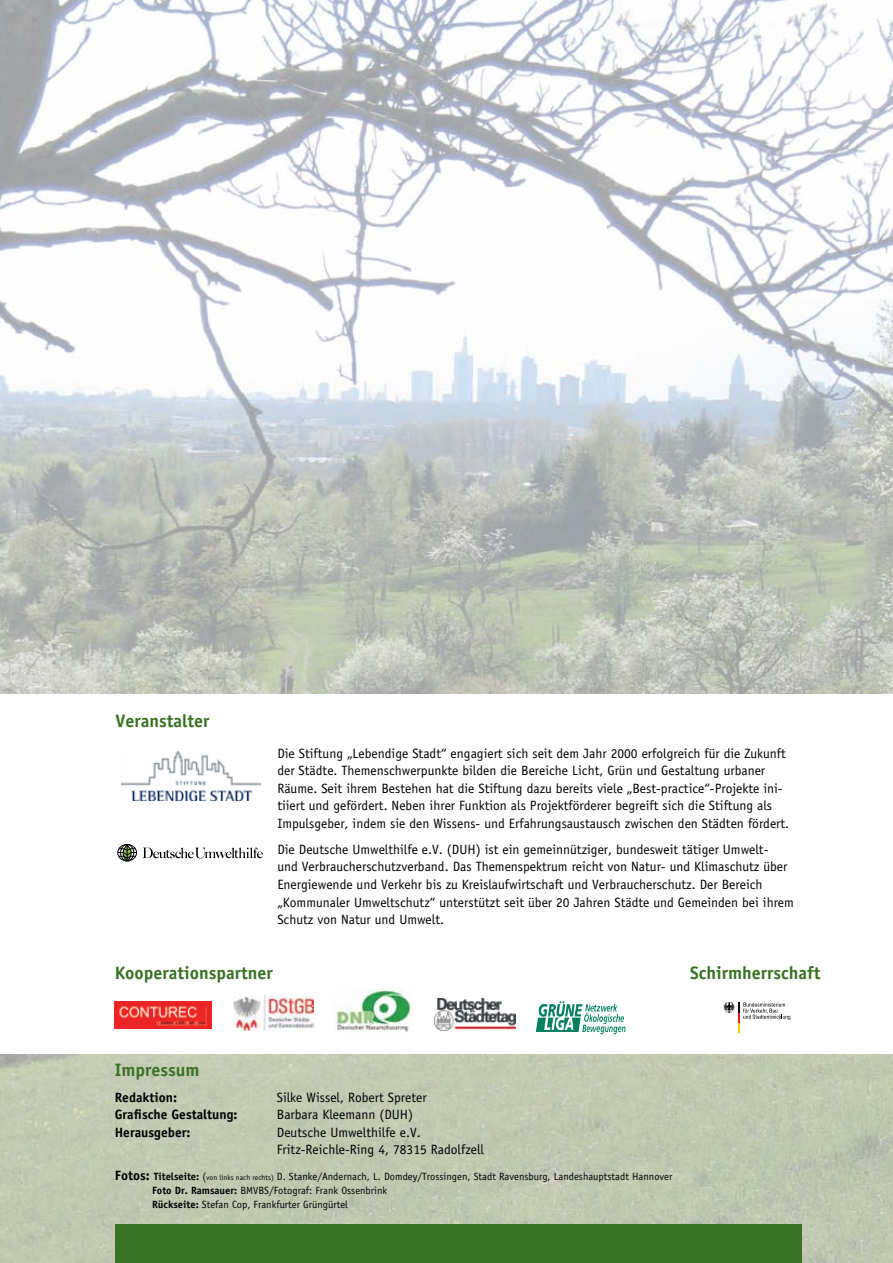
<style>
.page{position:relative;width:893px;height:1263px;background:#fff}
.page>*{position:absolute;margin:0;border:0;box-sizing:border-box;transform-origin:0 0}
.t1{font:700 18px "Officina Sans";color:#3a7224}
.t2{font:13.5px/17.5px "Officina Sans";color:#000}
.t3{font:700 13.5px "Officina Sans";color:#000}
.t4{font:10.5px/13.6px "Officina Sans";color:#000}
.s1{font-weight:700;font-size:13.5px}
.s2{font-weight:700}
.s3{font-size:7.5px}
</style>
<div class="page">
<img style="left:0;top:0;width:893px;height:1263px">
<div style="left:0;top:694px;width:893px;height:360px;background:#fff"></div>
<div style="left:115px;top:1225px;width:686px;height:38px;background:#3a7224"></div>
<img style="left:334px;top:989px;width:79px;height:43px">
<svg style="left:536px;top:1001px;width:89px;height:33px"></svg>
<img style="left:234px;top:996px;width:80px;height:35px">
<img style="left:434px;top:999px;width:81px;height:32px">
<img style="left:115px;top:1001px;width:97px;height:27px">
<div style="left:118px;top:844px;width:19px;height:17px;background:#898989;border-radius:50%"></div>
<div style="left:117px;top:844px;width:20px;height:17px;border:1px solid #000;border-radius:50%"></div>
<div style="left:121px;top:844px;width:13px;height:17px;background:#1d1d1d;border-radius:50%"></div>
<div style="left:120px;top:844px;width:14px;height:17px;border:1px solid #000;border-radius:50%"></div>
<svg style="left:143px;top:847px;width:120px;height:12px"></svg>
<div style="left:123px;top:844px;width:8px;height:17px;border:1px solid #000;border-radius:50%"></div>
<svg style="left:118px;top:845px;width:19px;height:16px"></svg>
<img style="left:121px;top:750px;width:139px;height:50px">
<svg style="left:723px;top:1002px;width:67px;height:31px"></svg>
<h1 class="t1" style="left:115px;top:710px;width:95px">Veranstalter</h1>
<p class="t2" style="left:277px;top:744px;width:513px">Die Stiftung „Lebendige Stadt“ engagiert sich seit dem Jahr 2000 erfolgreich für die Zukunft der Städte. Themenschwerpunkte bilden die Bereiche Licht, Grün und Gestaltung urbaner Räume. Seit ihrem Bestehen hat die Stiftung dazu bereits viele „Best-practice“-Projekte ini&shy;tiiert und gefördert. Neben ihrer Funktion als Projektförderer begreift sich die Stiftung als Impulsgeber, indem sie den Wissens- und Erfahrungsaustausch zwischen den Städten fördert.</p>
<p class="t2" style="left:277px;top:840px;width:518px">Die Deutsche Umwelthilfe e.V. (DUH) ist ein gemeinnütziger, bundesweit tätiger Umwelt-<br>und Verbraucherschutzverband. Das Themenspektrum reicht von Natur- und Klimaschutz über Energiewende und Verkehr bis zu Kreislaufwirtschaft und Verbraucherschutz. Der Bereich „Kommunaler Umweltschutz“ unterstützt seit über 20 Jahren Städte und Gemeinden bei ihrem Schutz von Natur und Umwelt.</p>
<h1 class="t1" style="left:115px;top:961px;width:160px">Kooperationspartner</h1>
<h1 class="t1" style="left:690px;top:961px;width:132px">Schirmherrschaft</h1>
<h1 class="t1" style="left:115px;top:1058px;width:86px">Impressum</h1>
<p class="t3" style="left:115px;top:1089px;width:64px">Redaktion:</p>
<p class="t2" style="left:277px;top:1088px;width:151px">Silke Wissel, Robert Spreter</p>
<p class="t3" style="left:115px;top:1106px;width:124px">Grafische Gestaltung:</p>
<p class="t2" style="left:277px;top:1106px;width:138px">Barbara Kleemann (DUH)</p>
<p class="t3" style="left:115px;top:1124px;width:77px">Herausgeber:</p>
<p class="t2" style="left:277px;top:1123px;width:209px">Deutsche Umwelthilfe e.V.<br>Fritz-Reichle-Ring 4, 78315 Radolfzell</p>
<p class="t4" style="left:152px;top:1170px;width:522px;text-indent:-37px"><span class="s1">Fotos:</span> <span class="s2">Titelseite:</span> (<span class="s3">von links nach rechts)</span> D. Stanke/Andernach, L. Domdey/Trossingen, Stadt Ravensburg, Landeshauptstadt Hannover<br><span class="s2">Foto Dr. Ramsauer:</span> BMVBS/Fotograf: Frank Ossenbrink<br><span class="s2">Rückseite:</span> Stefan Cop, Frankfurter Grüngürtel</p>
</div>
